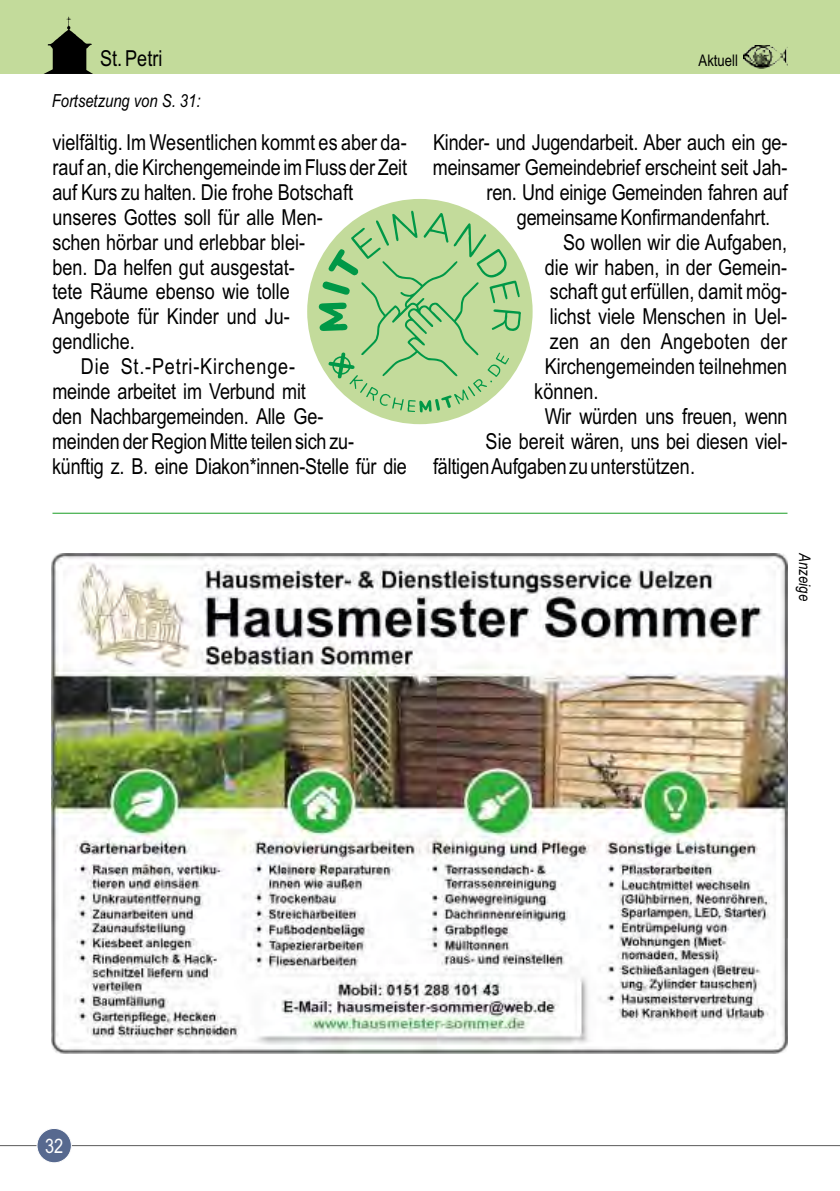
<style>
.page{position:relative;width:840px;height:1191px;background:#fff}
.page>*{position:absolute;margin:0;border:0;box-sizing:border-box;transform-origin:0 0}
.t1{font:22px "Arial Narrow";color:#000}
.t2{font:22px "Arial Narrow";letter-spacing:.04em;color:#000}
.t3{font:20px "Arial Narrow";color:#fefefe}
.t4{font:italic 18px "Arial Narrow";color:#000}
.t5{font:16px "Arial Narrow";color:#000}
.t6{font:italic 16px "Arial Narrow";color:#000}
</style>
<div class="page">
<hr style="left:0;top:1145px;width:839px;height:1px;background:#5b5b5b">
<div style="left:37px;top:1128px;width:35px;height:35px;background:#57698f;border:1px solid #fefefe;border-radius:50%"></div>
<hr style="left:0;top:73px;width:839px;height:1px;background:#5b5b5b">
<div style="left:0;top:0;width:839px;height:73px;background:#c3db9b"></div>
<img style="left:52px;top:553px;width:735px;height:500px">
<img style="left:743px;top:45px;width:44px;height:24px">
<svg style="left:44px;top:17px;width:49px;height:57px"></svg>
<hr style="left:52px;top:513px;width:735px;height:1px;background:#34a93e">
<div style="left:307px;top:199px;width:225px;height:225px;background:#c3db9b;border-radius:50%"></div>
<svg style="left:318px;top:210px;width:203px;height:202px"></svg>
<p class="t1" style="left:100px;top:50px;width:64px">St. Petri</p>
<p class="t5" style="left:698px;top:54px;width:41px">Aktuell</p>
<p class="t4" style="left:52px;top:94px;width:150px">Fortsetzung von S. 31:</p>
<p class="t1" style="left:52px;top:134px;width:355px">vielfältig. Im Wesentlichen kommt es aber da-</p>
<p class="t1" style="left:52px;top:159px;width:356px">rauf an, die Kirchengemeinde im Fluss der Zeit</p>
<p class="t1" style="left:52px;top:184px;width:302px">auf Kurs zu halten. Die frohe Botschaft</p>
<p class="t1" style="left:52px;top:209px;width:272px">unseres Gottes soll für alle Men-</p>
<p class="t1" style="left:52px;top:233px;width:254px">schen hörbar und erlebbar blei-</p>
<p class="t1" style="left:52px;top:258px;width:244px">ben. Da helfen gut ausgestat-</p>
<p class="t1" style="left:52px;top:283px;width:239px">tete Räume ebenso wie tolle</p>
<p class="t1" style="left:52px;top:308px;width:239px">Angebote für Kinder und Ju-</p>
<p class="t1" style="left:52px;top:333px;width:84px">gendliche.</p>
<p class="t2" style="left:81px;top:358px;width:216px">Die St.-Petri-Kirchenge-</p>
<p class="t1" style="left:52px;top:383px;width:255px">meinde arbeitet im Verbund mit</p>
<p class="t1" style="left:52px;top:408px;width:272px">den Nachbargemeinden. Alle Ge-</p>
<p class="t1" style="left:52px;top:433px;width:303px">meinden der Region Mitte teilen sich zu-</p>
<p class="t1" style="left:52px;top:458px;width:356px">künftig z. B. eine Diakon*innen-Stelle für die</p>
<p class="t1" style="left:433px;top:134px;width:355px">Kinder- und Jugendarbeit. Aber auch ein ge-</p>
<p class="t1" style="left:432px;top:159px;width:356px">meinsamer Gemeindebrief erscheint seit Jah-</p>
<p class="t1" style="left:486px;top:184px;width:302px">ren. Und einige Gemeinden fahren auf</p>
<p class="t1" style="left:516px;top:209px;width:254px">gemeinsame Konfirmandenfahrt.</p>
<p class="t1" style="left:562px;top:233px;width:226px">So wollen wir die Aufgaben,</p>
<p class="t1" style="left:544px;top:258px;width:244px">die wir haben, in der Gemein-</p>
<p class="t1" style="left:549px;top:283px;width:239px">schaft gut erfüllen, damit mög-</p>
<p class="t1" style="left:549px;top:308px;width:239px">lichst viele Menschen in Uel-</p>
<p class="t1" style="left:549px;top:333px;width:239px">zen an den Angeboten der</p>
<p class="t1" style="left:544px;top:358px;width:244px">Kirchengemeinden teilnehmen</p>
<p class="t1" style="left:534px;top:383px;width:66px">können.</p>
<p class="t1" style="left:544px;top:408px;width:244px">Wir würden uns freuen, wenn</p>
<p class="t1" style="left:485px;top:433px;width:303px">Sie bereit wären, uns bei diesen viel-</p>
<p class="t1" style="left:433px;top:458px;width:263px">fältigen Aufgaben zu unterstützen.</p>
<p class="t6" style="left:810px;top:553px;width:49px;rotate:90deg">Anzeige</p>
<p class="t3" style="left:45px;top:1138px;width:20px">32</p>
</div>
